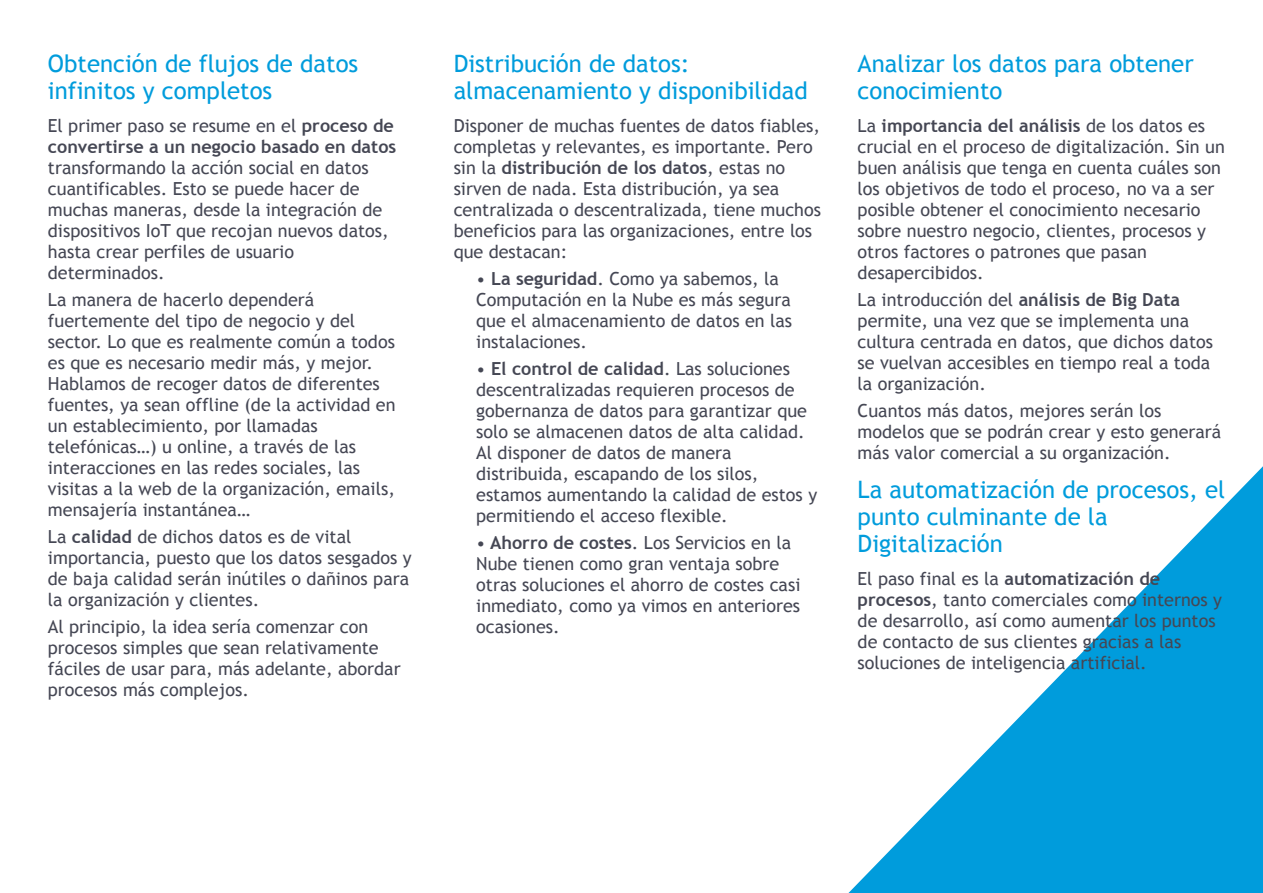
<style>
.page{position:relative;width:1263px;height:893px;background:#fff}
.page>*{position:absolute;margin:0;border:0;box-sizing:border-box;transform-origin:0 0}
.t1{font:24px/27px "Trebuchet MS";color:#009cdc}
.t2{font:18px/21px "Trebuchet MS";color:#454754}
.t3{font:700 18px/21px "Trebuchet MS";color:#454754}
.s1{font-weight:400}
.s2{font-weight:700}
</style>
<div class="page">
<svg style="left:848px;top:466px;width:415px;height:427px"></svg>
<h1 class="t1" style="left:48px;top:51px;width:312px">Obtención de flujos de datos infinitos y completos</h1>
<p class="t3" style="left:48px;top:116px;width:350px"><span class="s1">El primer paso se resume en el</span> proceso de convertirse a un negocio basado en datos</p>
<p class="t2" style="left:48px;top:158px;width:342px">transformando la acción social en datos cuantificables. Esto se puede hacer de muchas maneras, desde la integración de dispositivos IoT que recojan nuevos datos, hasta crear perfiles de usuario determinados.</p>
<p class="t2" style="left:48px;top:290px;width:349px">La manera de hacerlo dependerá fuertemente del tipo de negocio y del sector. Lo que es realmente común a todos es que es necesario medir más, y mejor.<br>Hablamos de recoger datos de diferentes fuentes, ya sean offline (de la actividad en un establecimiento, por llamadas telefónicas…) u online, a través de las interacciones en las redes sociales, las visitas a la web de la organización, emails, mensajería instantánea…</p>
<p class="t2" style="left:48px;top:527px;width:365px">La <span class="s2">calidad</span> de dichos datos es de vital importancia, puesto que los datos sesgados y de baja calidad serán inútiles o dañinos para la organización y clientes.</p>
<p class="t2" style="left:48px;top:617px;width:354px">Al principio, la idea sería comenzar con procesos simples que sean relativamente fáciles de usar para, más adelante, abordar procesos más complejos.</p>
<h1 class="t1" style="left:454px;top:51px;width:356px">Distribución de datos: almacenamiento y disponibilidad</h1>
<p class="t2" style="left:454px;top:116px;width:369px">Disponer de muchas fuentes de datos fiables, completas y relevantes, es importante. Pero sin la <span class="s2">distribución de los datos</span>, estas no sirven de nada. Esta distribución, ya sea centralizada o descentralizada, tiene muchos beneficios para las organizaciones, entre los que destacan:</p>
<p class="t2" style="left:476px;top:269px;width:318px">ï <span class="s2">La seguridad</span>. Como ya sabemos, la<br>Computación en la Nube es más segura que el almacenamiento de datos en las instalaciones.</p>
<p class="t2" style="left:476px;top:359px;width:342px">ï <span class="s2">El control de calidad</span>. Las soluciones descentralizadas requieren procesos de gobernanza de datos para garantizar que solo se almacenen datos de alta calidad.<br>Al disponer de datos de manera distribuida, escapando de los silos, estamos aumentando la calidad de estos y permitiendo el acceso flexible.</p>
<p class="t2" style="left:476px;top:533px;width:326px">ï <span class="s2">Ahorro de costes</span>. Los Servicios en la Nube tienen como gran ventaja sobre otras soluciones el ahorro de costes casi inmediato, como ya vimos en anteriores ocasiones.</p>
<h1 class="t1" style="left:858px;top:51px;width:338px">Analizar los datos para obtener conocimiento</h1>
<p class="t2" style="left:858px;top:116px;width:369px">La <span class="s2">importancia del análisis</span> de los datos es crucial en el proceso de digitalización. Sin un buen análisis que tenga en cuenta cuáles son los objetivos de todo el proceso, no va a ser posible obtener el conocimiento necesario sobre nuestro negocio, clientes, procesos y otros factores o patrones que pasan desapercibidos.</p>
<p class="t2" style="left:858px;top:290px;width:357px">La introducción del <span class="s2">análisis de Big Data </span>permite, una vez que se implementa una cultura centrada en datos, que dichos datos se vuelvan accesibles en tiempo real a toda la organización.</p>
<p class="t2" style="left:858px;top:401px;width:365px">Cuantos más datos, mejores serán los modelos que se podrán crear y esto generará más valor comercial a su organización.</p>
<h1 class="t1" style="left:858px;top:477px;width:369px">La automatización de procesos, el punto culminante de la<br>Digitalización</h1>
<p class="t2" style="left:858px;top:569px;width:366px">El paso final es la <span class="s2">automatización de procesos</span>, tanto comerciales como internos y de desarrollo, así como aumentar los puntos de contacto de sus clientes gracias a las soluciones de inteligencia artificial.</p>
</div>
